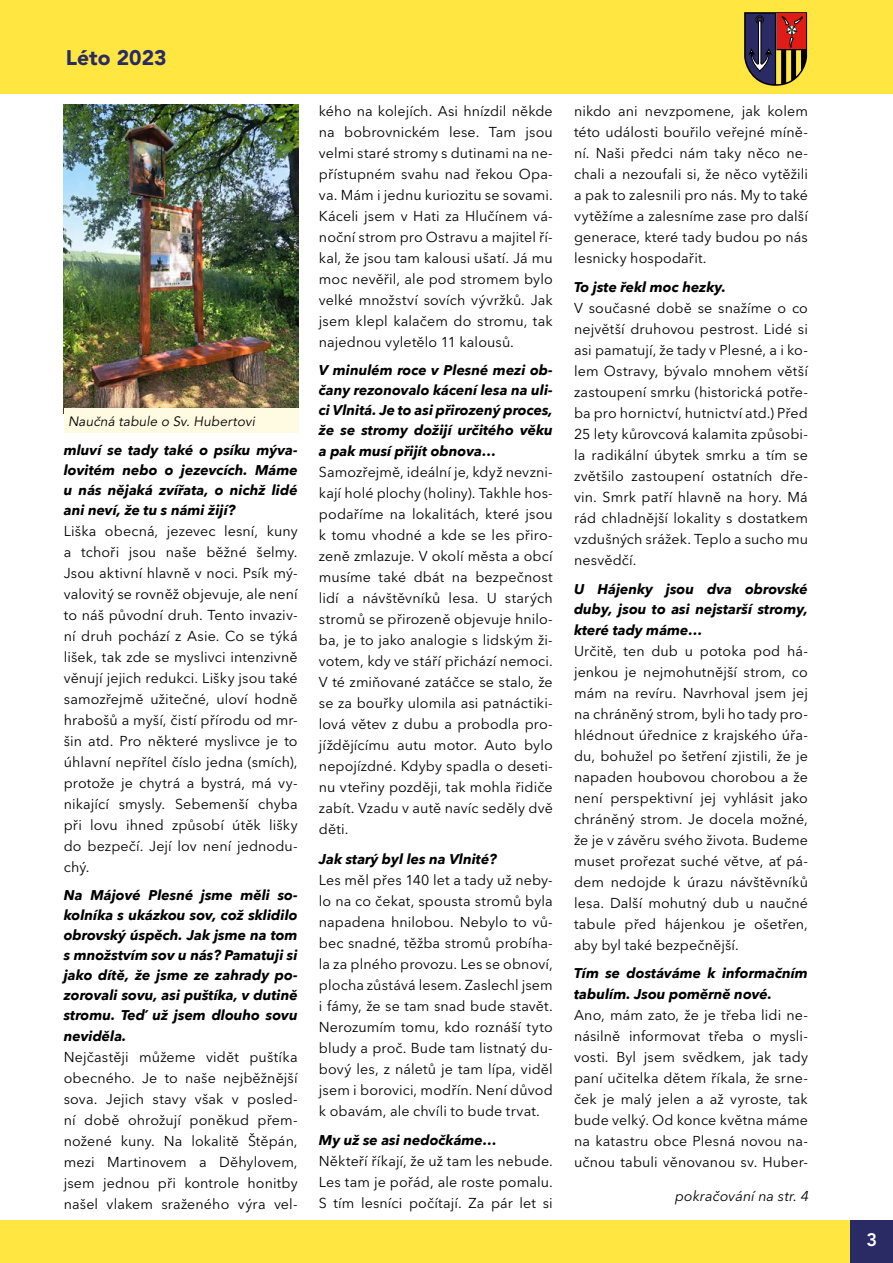
<style>
.page{position:relative;width:893px;height:1263px;background:#fff}
.page>*{position:absolute;margin:0;border:0;box-sizing:border-box;transform-origin:0 0}
.t1{font:900 21px "Avenir LT Std";color:#2a2b65}
.t2{font:800 18px "Avenir LT Std";color:#fff}
.t3{font:14.25px/21px "Avenir Next LT Pro";letter-spacing:.01em;color:#000;text-align:justify}
.t4{font:italic 14.25px "Avenir Next LT Pro";letter-spacing:.005em;color:#000}
.t5{font:italic 700 14.1px/20.1px "Avenir Next LT Pro";color:#000;text-align:justify}
.t6{font:italic 13.5px "Avenir LT Std";letter-spacing:.01em;color:#000}
</style>
<div class="page">
<div style="left:0;top:0;width:893px;height:94px;background:#ffe640"></div>
<div style="left:0;top:1220px;width:893px;height:43px;background:#ffe640"></div>
<svg style="left:744px;top:12px;width:63px;height:74px"></svg>
<div style="left:850px;top:1220px;width:43px;height:43px;background:#2a2b65"></div>
<img style="left:64px;top:105px;width:235px;height:303px">
<div style="left:64px;top:408px;width:235px;height:25px;background:#fffae2"></div>
<h1 class="t1" style="left:66px;top:44px;width:102px">Léto 2023</h1>
<p class="t6" style="left:68px;top:413px;width:188px">Naučná tabule o Sv. Hubertovi</p>
<p class="t5" style="left:64px;top:440px;width:235px">mluví se tady také o psíku mýva&shy;lovitém nebo o jezevcích. Máme u nás nějaká zvířata, o nichž lidé ani neví, že tu s námi žijí?</p>
<p class="t3" style="left:64px;top:520px;width:235px">Liška obecná, jezevec lesní, kuny a tchoři jsou naše běžné šelmy.<br>Jsou aktivní hlavně v noci. Psík mý&shy;valovitý se rovněž objevuje, ale není to náš původní druh. Tento invaziv&shy;ní druh pochází z Asie. Co se týká lišek, tak zde se myslivci intenzivně věnují jejich redukci. Lišky jsou také samozřejmě užitečné, uloví hodně hrabošů a myší, čistí přírodu od mr&shy;šin atd. Pro některé myslivce je to úhlavní nepřítel číslo jedna (smích), protože je chytrá a bystrá, má vy&shy;nikající smysly. Sebemenší chyba při lovu ihned způsobí útěk lišky do bezpečí. Její lov není jednodu&shy;chý.</p>
<p class="t5" style="left:64px;top:885px;width:235px">Na Májové Plesné jsme měli so&shy;kolníka s ukázkou sov, což sklidilo obrovský úspěch. Jak jsme na tom s množstvím sov u nás? Pamatuji si jako dítě, že jsme ze zahrady po&shy;zorovali sovu, asi puštíka, v dutině stromu. Teď už jsem dlouho sovu neviděla.</p>
<p class="t3" style="left:64px;top:1046px;width:235px">Nejčastěji můžeme vidět puštíka obecného. Je to naše nejběžnější sova. Jejich stavy však v posled&shy;ní době ohrožují poněkud přem&shy;nožené kuny. Na lokalitě Štěpán, mezi Martinovem a Děhylovem, jsem jednou při kontrole honitby našel vlakem sraženého výra vel-</p>
<p class="t3" style="left:319px;top:100px;width:235px">kého na kolejích. Asi hnízdil někde na bobrovnickém lese. Tam jsou velmi staré stromy s dutinami na ne&shy;přístupném svahu nad řekou Opa&shy;va. Mám i jednu kuriozitu se sovami.<br>Káceli jsem v Hati za Hlučínem vá&shy;noční strom pro Ostravu a majitel ří&shy;kal, že jsou tam kalousi ušatí. Já mu moc nevěřil, ale pod stromem bylo velké množství sovích vývržků. Jak jsem klepl kalačem do stromu, tak najednou vyletělo 11 kalousů.</p>
<p class="t5" style="left:319px;top:360px;width:235px">V minulém roce v Plesné mezi ob&shy;čany rezonovalo kácení lesa na uli&shy;ci Vlnitá. Je to asi přirozený proces, že se stromy dožijí určitého věku a pak musí přijít obnova…</p>
<p class="t3" style="left:319px;top:461px;width:235px">Samozřejmě, ideální je, když nevzni&shy;kají holé plochy (holiny). Takhle hos&shy;podaříme na lokalitách, které jsou k tomu vhodné a kde se les přiro&shy;zeně zmlazuje. V okolí města a obcí musíme také dbát na bezpečnost lidí a návštěvníků lesa. U starých stromů se přirozeně objevuje hnilo&shy;ba, je to jako analogie s lidským ži&shy;votem, kdy ve stáří přichází nemoci.<br>V té zmiňované zatáčce se stalo, že se za bouřky ulomila asi patnáctiki&shy;lová větev z dubu a probodla pro&shy;jíždějícímu autu motor. Auto bylo nepojízdné. Kdyby spadla o deseti&shy;nu vteřiny později, tak mohla řidiče zabít. Vzadu v autě navíc seděly dvě děti.</p>
<p class="t5" style="left:319px;top:848px;width:179px">Jak starý byl les na Vlnité?</p>
<p class="t3" style="left:319px;top:869px;width:235px">Les měl přes 140 let a tady už neby&shy;lo na co čekat, spousta stromů byla napadena hnilobou. Nebylo to vů&shy;bec snadné, těžba stromů probíha&shy;la za plného provozu. Les se obnoví, plocha zůstává lesem. Zaslechl jsem i fámy, že se tam snad bude stavět.<br>Nerozumím tomu, kdo roznáší tyto bludy a proč. Bude tam listnatý du&shy;bový les, z náletů je tam lípa, viděl jsem i borovici, modřín. Není důvod k obavám, ale chvíli to bude trvat.</p>
<p class="t5" style="left:319px;top:1130px;width:180px">My už se asi nedočkáme…</p>
<p class="t3" style="left:319px;top:1150px;width:235px">Někteří říkají, že už tam les nebude.<br>Les tam je pořád, ale roste pomalu.<br>S tím lesníci počítají. Za pár let si</p>
<p class="t3" style="left:574px;top:100px;width:235px">nikdo ani nevzpomene, jak kolem této události bouřilo veřejné míně&shy;ní. Naši předci nám taky něco ne&shy;chali a nezoufali si, že něco vytěžili a pak to zalesnili pro nás. My to také vytěžíme a zalesníme zase pro další generace, které tady budou po nás lesnicky hospodařit.</p>
<p class="t5" style="left:574px;top:277px;width:153px">To jste řekl moc hezky.</p>
<p class="t3" style="left:574px;top:298px;width:235px">V současné době se snažíme o co největší druhovou pestrost. Lidé si asi pamatují, že tady v Plesné, a i ko&shy;lem Ostravy, bývalo mnohem větší zastoupení smrku (historická potře&shy;ba pro hornictví, hutnictví atd.) Před 25 lety kůrovcová kalamita způsobi&shy;la radikální úbytek smrku a tím se zvětšilo zastoupení ostatních dře&shy;vin. Smrk patří hlavně na hory. Má rád chladnější lokality s dostatkem vzdušných srážek. Teplo a sucho mu nesvědčí.</p>
<p class="t5" style="left:574px;top:578px;width:235px">U Hájenky jsou dva obrovské duby, jsou to asi nejstarší stromy, které tady máme…</p>
<p class="t3" style="left:574px;top:640px;width:235px">Určitě, ten dub u potoka pod há&shy;jenkou je nejmohutnější strom, co mám na revíru. Navrhoval jsem jej na chráněný strom, byli ho tady pro&shy;hlédnout úřednice z krajského úřa&shy;du, bohužel po šetření zjistili, že je napaden houbovou chorobou a že není perspektivní jej vyhlásit jako chráněný strom. Je docela možné, že je v závěru svého života. Budeme muset prořezat suché větve, ať pá&shy;dem nedojde k úrazu návštěvníků lesa. Další mohutný dub u naučné tabule před hájenkou je ošetřen, aby byl také bezpečnější.</p>
<p class="t5" style="left:574px;top:963px;width:235px;line-height:21px">Tím se dostáváme k informačním tabulím. Jsou poměrně nové.</p>
<p class="t3" style="left:574px;top:1004px;width:235px">Ano, mám zato, že je třeba lidi ne&shy;násilně informovat třeba o mysli&shy;vosti. Byl jsem svědkem, jak tady paní učitelka dětem říkala, že srne&shy;ček je malý jelen a až vyroste, tak bude velký. Od konce května máme na katastru obce Plesná novou na&shy;učnou tabuli věnovanou sv. Huber-</p>
<p class="t4" style="left:675px;top:1187px;width:135px">pokračování na str. 4</p>
<p class="t2" style="left:866px;top:1229px;width:12px">3</p>
</div>
